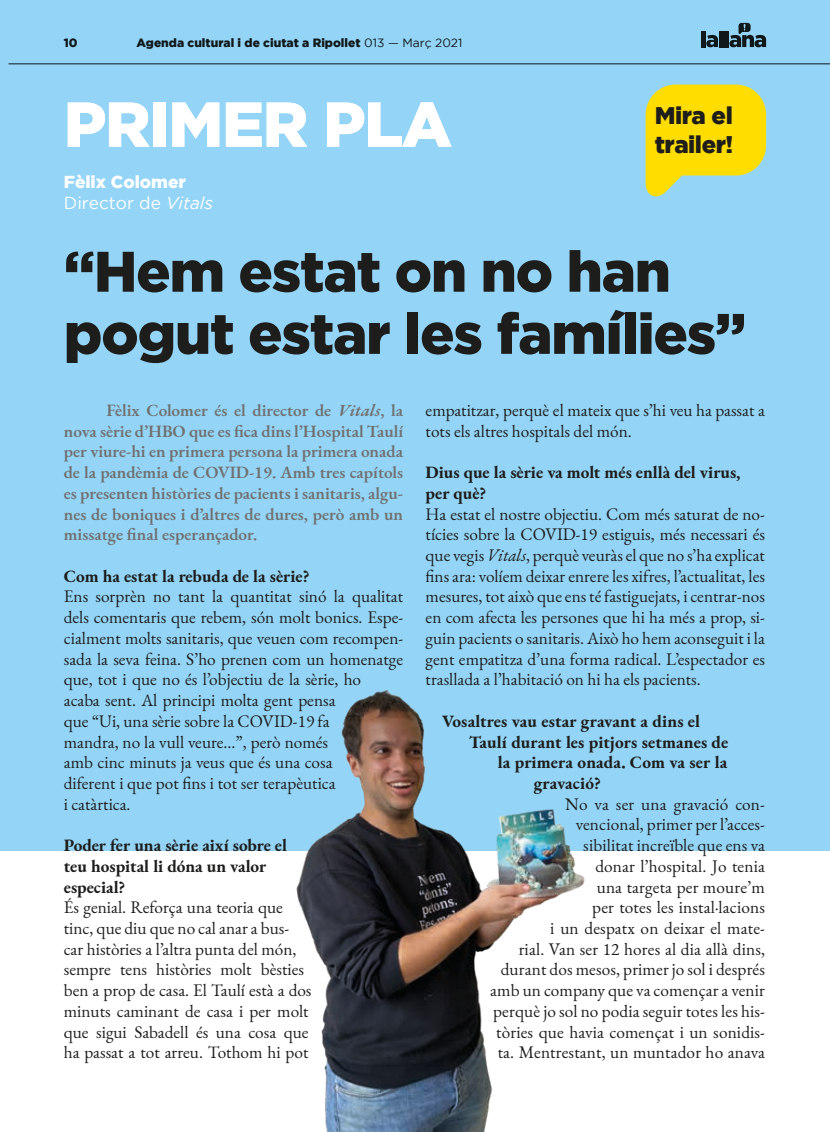
<style>
.page{position:relative;width:830px;height:1132px;background:#fff}
.page>*{position:absolute;margin:0;border:0;box-sizing:border-box;transform-origin:0 0}
.t1{font:900 63px "Gotham";letter-spacing:-.02em;color:#fff}
.t2{font:900 57px/62.1px "Gotham";letter-spacing:-.02em;color:#1d1d1b}
.t3{font:900 24px/28.8px "Gotham";letter-spacing:-.02em;color:#1d1d1b}
.t4{font:17.25px/20.7px "EB Garamond";color:#1d1d1b}
.t5{font:600 17.25px/20.7px "EB Garamond";color:#70706f;text-align:justify}
.t6{font:700 17.25px/20.7px "EB Garamond";color:#1d1d1b}
.t7{font:900 17.25px/20.7px "Gotham";color:#fff}
.t8{font:900 12px "Gotham";color:#1d1d1b}
.s1{font-weight:400}
.s2{font-weight:400;font-style:italic}
.s3{font-style:italic}
</style>
<div class="page">
<div style="left:0;top:0;width:829px;height:850px;background:#94d5f7"></div>
<img style="left:269px;top:690px;width:326px;height:441px">
<svg style="left:645px;top:84px;width:120px;height:113px"></svg>
<p class="t8" style="left:64px;top:36px;width:15px">10</p>
<p class="t8" style="left:136px;top:36px;width:327px">Agenda cultural i de ciutat a Ripollet <span class="s1">013 — Març 2021</span></p>
<h1 class="t1" style="left:64px;top:88px;width:389px">PRIMER PLA</h1>
<p class="t7" style="left:64px;top:171px;width:151px">Fèlix Colomer<br><span class="s1">Director de</span> <span class="s2">Vitals</span></p>
<h3 class="t3" style="left:654px;top:101px;width:80px">Mira el trailer!</h3>
<h2 class="t2" style="left:64px;top:239px;width:683px">“Hem estat on no han pogut estar les famílies”</h2>
<p class="t5" style="left:64px;top:399px;width:341px;text-indent:43px">Fèlix Colomer és el director de <span class="s3">Vitals</span>, la nova sèrie d’HBO que es fica dins l’Hospital Taulí per viure-hi en primera persona la primera onada de la pandèmia de COVID-19. Amb tres capítols es presenten històries de pacients i sanitaris, algu&shy;nes de boniques i d’altres de dures, però amb un missatge final esperançador.</p>
<p class="t6" style="left:64px;top:565px;width:247px">Com ha estat la rebuda de la sèrie?</p>
<p class="t4" style="left:64px;top:586px;width:341px">Ens sorprèn no tant la quantitat sinó la qualitat dels comentaris que rebem, són molt bonics. Espe&shy;cialment molts sanitaris, que veuen com recompen&shy;sada la seva feina. S’ho prenen com un homenatge que, tot i que no és l’objectiu de la sèrie, ho<br>acaba sent. Al principi molta gent pensa<br>que “Ui, una sèrie sobre la COVID-19 fa<br>mandra, no la vull veure...”, però només<br>amb cinc minuts ja veus que és una cosa<br>diferent i que pot fins i tot ser terapèutica<br>i catàrtica.</p>
<p class="t6" style="left:64px;top:834px;width:225px">Poder fer una sèrie així sobre el teu hospital li dóna un valor especial?</p>
<p class="t4" style="left:64px;top:896px;width:249px">És genial. Reforça una teoria que tinc, que diu que no cal anar a bus&shy;car històries a l’altra punta del món, sempre tens històries molt bèsties ben a prop de casa. El Taulí està a dos minuts caminant de casa i per molt que sigui Sabadell és una cosa que ha passat a tot arreu. Tothom hi pot</p>
<p class="t4" style="left:425px;top:400px;width:340px">empatitzar, perquè el mateix que s’hi veu ha passat a tots els altres hospitals del món.</p>
<p class="t6" style="left:425px;top:461px;width:316px">Dius que la sèrie va molt més enllà del virus, per què?</p>
<p class="t4" style="left:425px;top:503px;width:341px;text-align:justify">Ha estat el nostre objectiu. Com més saturat de no&shy;tícies sobre la COVID-19 estiguis, més necessari és que vegis <span class="s3">Vitals</span>, perquè veuràs el que no s’ha explicat fins ara: volíem deixar enrere les xifres, l’actualitat, les mesures, tot això que ens té fastiguejats, i centrar-nos en com afecta les persones que hi ha més a prop, si&shy;guin pacients o sanitaris. Això ho hem aconseguit i la gent empatitza d’una forma radical. L’espectador es trasllada a l’habitació on hi ha els pacients.</p>
<p class="t6" style="left:442px;top:710px;width:259px">Vosaltres vau estar gravant a dins el</p>
<p class="t6" style="left:469px;top:730px;width:260px">Taulí durant les pitjors setmanes de</p>
<p class="t6" style="left:497px;top:751px;width:231px">la primera onada. Com va ser la</p>
<p class="t6" style="left:533px;top:772px;width:69px">gravació?</p>
<p class="t4" style="left:490px;top:793px;width:276px;text-align:right">No va ser una gravació con-<br>vencional, primer per l’acces-<br>sibilitat increïble que ens va<br>donar l’hospital. Jo tenia<br>una targeta per moure’m<br>per totes les instal·lacions<br>i un despatx on deixar el mate-<br>rial. Van ser 12 hores al dia allà dins, durant dos mesos, primer jo sol i després amb un company que va començar a venir perquè jo sol no podia seguir totes les his&shy;tòries que havia començat i un sonidis&shy;ta. Mentrestant, un muntador ho anava</p>
</div>
